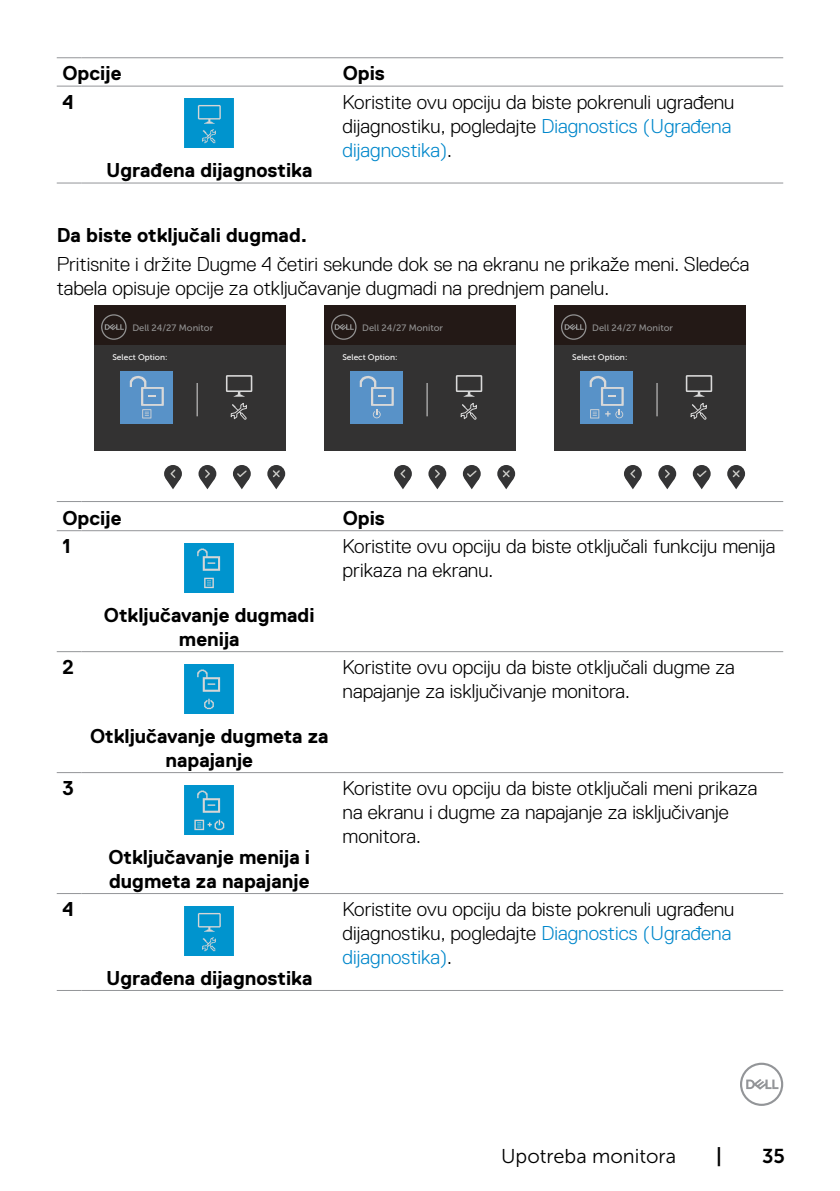
<style>
.page{position:relative;width:840px;height:1191px;background:#fff}
.page>*{position:absolute;margin:0;border:0;box-sizing:border-box;transform-origin:0 0}
.t1{font:300 20px/24px "Dell Replica";color:#000}
.t2{font:700 20px/24px "Dell Replica";color:#000;text-align:center}
.t3{font:20px "Museo Sans For Dell 300";color:#000}
.t4{font:20px "Museo Sans For Dell 700";color:#000}
.t5{font:9.2px "Museo Sans For Dell 500";color:#929292}
.t6{font:8.2px "Museo Sans For Dell 500";color:#fff}
.s1{color:#0087cb}
</style>
<div class="page">
<svg style="left:740px;top:1062px;width:42px;height:44px"></svg>
<svg style="left:57px;top:57px;width:24px;height:1px"></svg>
<hr style="left:81px;top:57px;width:256px;height:1px;background:#939598">
<hr style="left:337px;top:57px;width:445px;height:1px;background:#939598">
<svg style="left:57px;top:86px;width:24px;height:1px"></svg>
<hr style="left:81px;top:86px;width:256px;height:1px;background:#939598">
<hr style="left:337px;top:86px;width:445px;height:1px;background:#939598">
<svg style="left:57px;top:182px;width:24px;height:2px"></svg>
<hr style="left:81px;top:183px;width:256px;height:1px;background:#939598">
<hr style="left:337px;top:183px;width:445px;height:1px;background:#939598">
<img style="left:185px;top:99px;width:49px;height:49px">
<div style="left:94px;top:306px;width:191px;height:145px;background:#231916"></div>
<div style="left:94px;top:346px;width:191px;height:105px;background:#333232"></div>
<svg style="left:101px;top:314px;width:25px;height:26px"></svg>
<hr style="left:197px;top:383px;width:1px;height:33px;background:#d9d9d9">
<div style="left:120px;top:371px;width:53px;height:52px;background:#5892c8"></div>
<div style="left:164px;top:465px;width:18px;height:17px;background:#343435;border-radius:50%"></div>
<svg style="left:166px;top:469px;width:14px;height:20px"></svg>
<div style="left:198px;top:465px;width:18px;height:17px;background:#343435;border-radius:50%"></div>
<svg style="left:200px;top:469px;width:14px;height:20px"></svg>
<div style="left:233px;top:465px;width:18px;height:17px;background:#343435;border-radius:50%"></div>
<svg style="left:235px;top:470px;width:14px;height:19px"></svg>
<div style="left:267px;top:465px;width:18px;height:17px;background:#343435;border-radius:50%"></div>
<svg style="left:269px;top:470px;width:14px;height:19px"></svg>
<svg style="left:226px;top:375px;width:26px;height:45px"></svg>
<svg style="left:130px;top:375px;width:34px;height:43px"></svg>
<div style="left:324px;top:306px;width:191px;height:145px;background:#231916"></div>
<div style="left:324px;top:346px;width:191px;height:105px;background:#333232"></div>
<svg style="left:331px;top:314px;width:25px;height:26px"></svg>
<hr style="left:426px;top:383px;width:1px;height:33px;background:#d9d9d9">
<div style="left:350px;top:371px;width:53px;height:52px;background:#5892c8"></div>
<div style="left:394px;top:465px;width:17px;height:17px;background:#343435;border-radius:50%"></div>
<svg style="left:396px;top:469px;width:14px;height:20px"></svg>
<div style="left:428px;top:465px;width:18px;height:17px;background:#343435;border-radius:50%"></div>
<svg style="left:430px;top:469px;width:14px;height:20px"></svg>
<div style="left:462px;top:465px;width:18px;height:17px;background:#343435;border-radius:50%"></div>
<svg style="left:464px;top:470px;width:14px;height:19px"></svg>
<div style="left:497px;top:465px;width:18px;height:17px;background:#343435;border-radius:50%"></div>
<svg style="left:499px;top:470px;width:14px;height:19px"></svg>
<svg style="left:455px;top:375px;width:27px;height:45px"></svg>
<div style="left:554px;top:306px;width:191px;height:145px;background:#231916"></div>
<div style="left:554px;top:346px;width:191px;height:105px;background:#333232"></div>
<svg style="left:561px;top:314px;width:25px;height:26px"></svg>
<hr style="left:656px;top:383px;width:1px;height:33px;background:#d9d9d9">
<div style="left:580px;top:371px;width:52px;height:52px;background:#5892c8"></div>
<svg style="left:623px;top:465px;width:18px;height:17px"></svg>
<svg style="left:625px;top:469px;width:14px;height:20px"></svg>
<svg style="left:658px;top:465px;width:17px;height:17px"></svg>
<svg style="left:660px;top:469px;width:14px;height:20px"></svg>
<div style="left:692px;top:465px;width:18px;height:17px;background:#343435;border-radius:50%"></div>
<svg style="left:694px;top:470px;width:14px;height:19px"></svg>
<svg style="left:726px;top:465px;width:18px;height:17px"></svg>
<svg style="left:728px;top:470px;width:15px;height:19px"></svg>
<svg style="left:685px;top:375px;width:26px;height:45px"></svg>
<svg style="left:359px;top:375px;width:34px;height:43px"></svg>
<svg style="left:589px;top:375px;width:34px;height:43px"></svg>
<svg style="left:57px;top:501px;width:24px;height:1px"></svg>
<hr style="left:81px;top:501px;width:256px;height:1px;background:#939598">
<hr style="left:337px;top:501px;width:445px;height:1px;background:#939598">
<svg style="left:57px;top:530px;width:24px;height:1px"></svg>
<hr style="left:81px;top:530px;width:256px;height:1px;background:#939598">
<hr style="left:337px;top:530px;width:445px;height:1px;background:#939598">
<svg style="left:57px;top:651px;width:24px;height:1px"></svg>
<hr style="left:81px;top:651px;width:256px;height:1px;background:#939598">
<hr style="left:337px;top:651px;width:445px;height:1px;background:#939598">
<svg style="left:57px;top:772px;width:24px;height:1px"></svg>
<hr style="left:81px;top:772px;width:256px;height:1px;background:#939598">
<hr style="left:337px;top:772px;width:445px;height:1px;background:#939598">
<svg style="left:57px;top:893px;width:24px;height:1px"></svg>
<hr style="left:81px;top:893px;width:256px;height:1px;background:#939598">
<hr style="left:337px;top:893px;width:445px;height:1px;background:#939598">
<svg style="left:57px;top:990px;width:24px;height:1px"></svg>
<hr style="left:81px;top:990px;width:256px;height:1px;background:#939598">
<hr style="left:337px;top:990px;width:445px;height:1px;background:#939598">
<img style="left:185px;top:543px;width:49px;height:49px">
<img style="left:185px;top:664px;width:49px;height:49px">
<img style="left:185px;top:785px;width:49px;height:49px">
<img style="left:185px;top:906px;width:49px;height:49px">
<p class="t2" style="left:62px;top:62px;width:60px">Opcije</p>
<p class="t2" style="left:342px;top:62px;width:44px">Opis</p>
<p class="t2" style="left:62px;top:90px;width:13px">4</p>
<p class="t1" style="left:342px;top:90px;width:393px">Koristite ovu opciju da biste pokrenuli ugrađenu dijagnostiku, pogledajte <span class="s1">Diagnostics (Ugrađena dijagnostika)</span>.</p>
<p class="t2" style="left:106px;top:158px;width:208px">Ugrađena dijagnostika</p>
<p class="t2" style="left:57px;top:223px;width:252px">Da biste otključali dugmad.</p>
<p class="t1" style="left:57px;top:252px;width:693px">Pritisnite i držite Dugme 4 četiri sekunde dok se na ekranu ne prikaže meni. Sledeća tabela opisuje opcije za otključavanje dugmadi na prednjem panelu.</p>
<p class="t5" style="left:132px;top:322px;width:82px">Dell 24/27 Monitor</p>
<p class="t6" style="left:112px;top:352px;width:57px">Select Option:</p>
<p class="t5" style="left:362px;top:322px;width:82px">Dell 24/27 Monitor</p>
<p class="t6" style="left:342px;top:352px;width:57px">Select Option:</p>
<p class="t5" style="left:592px;top:322px;width:82px">Dell 24/27 Monitor</p>
<p class="t6" style="left:572px;top:352px;width:57px">Select Option:</p>
<p class="t2" style="left:62px;top:506px;width:60px">Opcije</p>
<p class="t2" style="left:342px;top:506px;width:44px">Opis</p>
<p class="t2" style="left:62px;top:534px;width:10px">1</p>
<p class="t1" style="left:342px;top:534px;width:434px">Koristite ovu opciju da biste otključali funkciju menija prikaza na ekranu.</p>
<p class="t2" style="left:104px;top:603px;width:212px">Otključavanje dugmadi menija</p>
<p class="t2" style="left:62px;top:655px;width:13px">2</p>
<p class="t1" style="left:342px;top:655px;width:393px">Koristite ovu opciju da biste otključali dugme za napajanje za isključivanje monitora.</p>
<p class="t2" style="left:90px;top:724px;width:240px">Otključavanje dugmeta za napajanje</p>
<p class="t2" style="left:62px;top:776px;width:13px">3</p>
<p class="t1" style="left:342px;top:776px;width:416px">Koristite ovu opciju da biste otključali meni prikaza na ekranu i dugme za napajanje za isključivanje monitora.</p>
<p class="t2" style="left:108px;top:845px;width:203px;text-align:left">Otključavanje menija i dugmeta za napajanje</p>
<p class="t2" style="left:62px;top:897px;width:13px">4</p>
<p class="t1" style="left:342px;top:897px;width:393px">Koristite ovu opciju da biste pokrenuli ugrađenu dijagnostiku, pogledajte <span class="s1">Diagnostics (Ugrađena dijagnostika)</span>.</p>
<p class="t2" style="left:106px;top:966px;width:208px">Ugrađena dijagnostika</p>
<p class="t3" style="left:501px;top:1145px;width:176px">Upotreba monitora</p>
<p class="t4" style="left:715px;top:1144px;width:7px">|</p>
<p class="t4" style="left:761px;top:1144px;width:24px">35</p>
</div>
